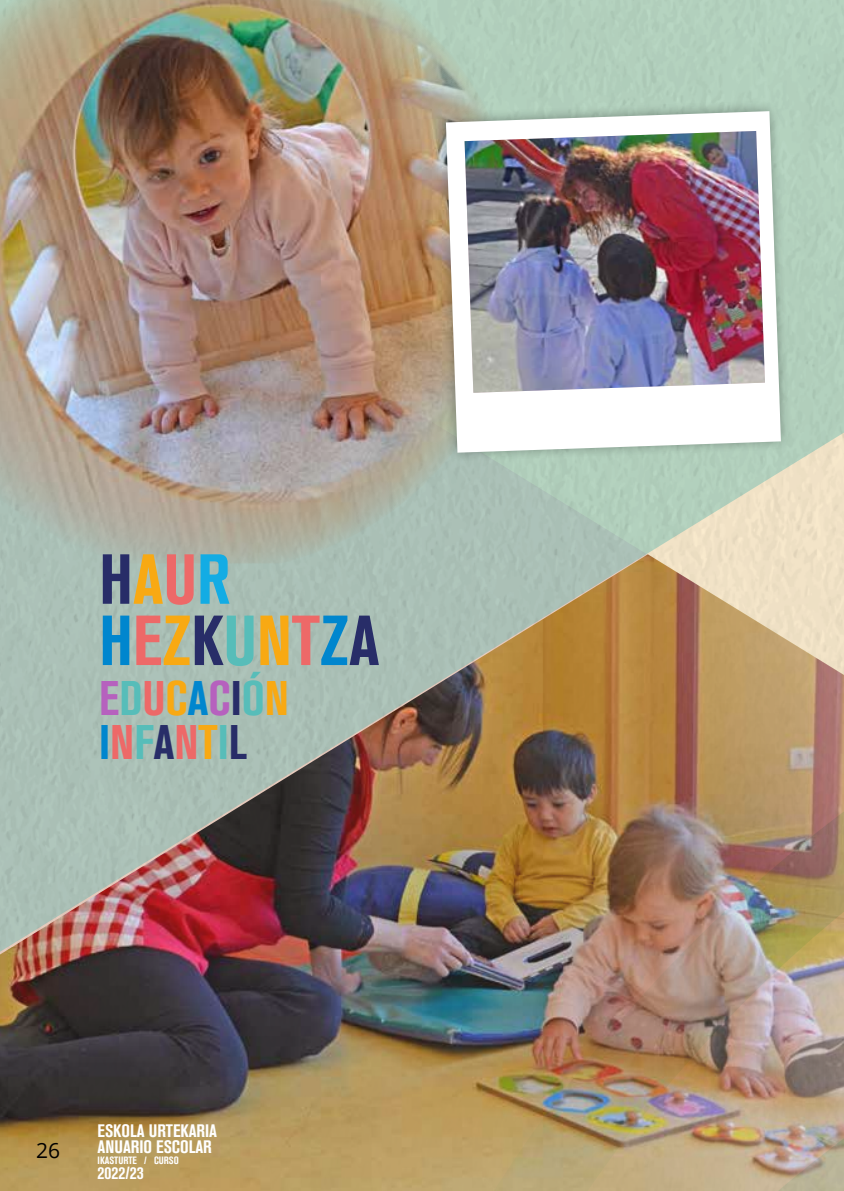
<style>
.page{position:relative;width:844px;height:1191px;background:#fff}
.page>*{position:absolute;margin:0;border:0;box-sizing:border-box;transform-origin:0 0}
.t1{font:700 condensed 70px/61.2px "Akzidenz Grotesk BQ";color:#282d68}
.t2{font:700 condensed 48.12px/43.8px "Akzidenz Grotesk BQ";color:#57bdb9}
.t3{font:21px "Open Sans";color:#000}
.t4{font:17.85px "Akzidenz Grotesk BQ Bd Cnd Alt";color:#fff}
.t5{font:17.5px "Akzidenz Grotesk BQ Bd Cnd Alt";color:#fff}
.t6{font:10.5px "Akzidenz Grotesk BQ Bd Cnd Alt";color:#fff}
.s1{color:#f8a913}
.s2{color:#ed6968}
.s3{color:#13ace4}
.s4{color:#0086ce}
.s5{color:#57bdb9}
.s6{color:#b661be}
.s7{color:#282d68}
</style>
<div class="page">
<svg style="left:648px;top:538px;width:195px;height:16px;background:#ebdfc4"></svg>
<img style="left:0;top:554px;width:843px;height:637px">
<img style="left:0;top:0;width:522px;height:563px">
<svg style="left:433px;top:99px;width:360px;height:366px;background:#afbda8"></svg>
<svg style="left:446px;top:111px;width:334px;height:342px"></svg>
<img style="left:464px;top:131px;width:300px;height:262px">
<h1 class="t1" style="left:99px;top:548px;width:282px">H<span class="s1">A</span><span class="s2">U</span><span class="s3">R<br></span><span class="s4">H</span><span class="s2">E</span><span class="s1">Z</span>K<span class="s5">U</span><span class="s1">N</span><span class="s2">T</span><span class="s4">Z</span>A</h1>
<h2 class="t2" style="left:99px;top:676px;width:191px"><span class="s6">E</span>D<span class="s2">U</span><span class="s1">C</span><span class="s4">A</span><span class="s6">C</span><span class="s7">I</span>Ó<span class="s1">N<br></span><span class="s4">I</span><span class="s2">N</span>F<span class="s7">A</span><span class="s2">N</span><span class="s1">T</span>I<span class="s7">L</span></h2>
<p class="t3" style="left:36px;top:1135px;width:26px">26</p>
<p class="t4" style="left:98px;top:1121px;width:121px">ESKOLA URTEKARIA</p>
<p class="t4" style="left:98px;top:1136px;width:116px">ANUARIO ESCOLAR</p>
<p class="t6" style="left:98px;top:1154px;width:83px">IKASTURTE / CURSO</p>
<p class="t5" style="left:98px;top:1163px;width:47px">2022/23</p>
</div>
